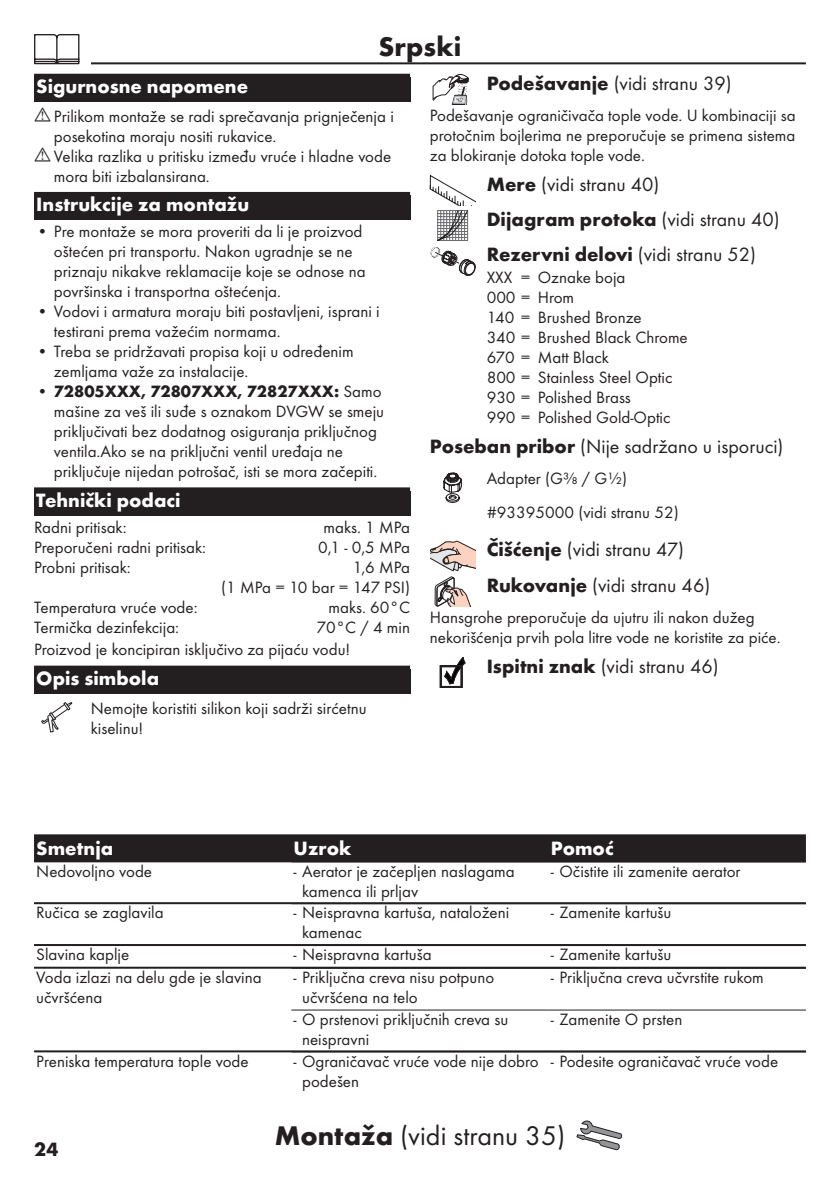
<style>
.page{position:relative;width:840px;height:1191px;background:#fff}
.page>*{position:absolute;margin:0;border:0;box-sizing:border-box;transform-origin:0 0}
.Montage_mit_Symbol_SR{font:28px "Futura TOT Boo";color:#231f20}
.Sprache_Rahmenwechsel_SR{font:700 28px "Futura TOT";color:#231f20}
.Ueberschrift_Grafik_SR{font:20px "Futura TOT Boo";color:#231f20}
.Ueberschrift_Grafik__folgeText_SR{font:20px "Futura TOT Boo";color:#231f20}
.Ueberschrift_SR{font:700 20px "Futura TOT";color:#fff}
.Ueberschrift_nach_Grafik_SR{font:20px "Futura TOT Boo";color:#231f20}
.Ueberschrift_Grafik_SR-2{font:700 20px "Futura TOT";color:#231f20}
.Ueberschrift_o_Absatz_Grafik_SR{font:700 20px "Futura TOT";color:#231f20}
.Ueberschrift___SR{font:700 20px "Futura TOT";color:#fff}
.Tabelle_Kopf_SR{font:700 20px "Futura TOT";color:#fff}
.Normaltext_nach_Grafik_SR{font:17px/20px "Futura TOT Boo";color:#231f20}
.Techn__Daten_SR{font:17px "Futura TOT Boo";color:#231f20}
.Farbe_SR{font:17px "Futura TOT Boo";color:#231f20}
.Tabelle_Spalte_SR{font:17px/20px "Futura TOT Boo";color:#231f20}
.Normaltext_Grafik_SR{font:17px/20px "Futura TOT Boo";color:#231f20}
.Normaltext_SR{font:17px "Futura TOT Boo";color:#231f20}
.s1{font-family:"Futura TOT";font-weight:700}
.s2{font-family:"Futura TOT Boo";font-weight:400}
</style>
<div class="page">
<hr style="left:34px;top:62px;width:771px;height:2px;background:#231f20">
<div style="left:23px;top:34px;width:68px;height:34px;background:#fff"></div>
<svg style="left:34px;top:34px;width:45px;height:30px"></svg>
<svg style="left:576px;top:1120px;width:45px;height:30px"></svg>
<div style="left:34px;top:74px;width:376px;height:28px;background:#231f20"></div>
<div style="left:34px;top:192px;width:376px;height:28px;background:#231f20"></div>
<div style="left:34px;top:487px;width:376px;height:28px;background:#231f20"></div>
<div style="left:34px;top:669px;width:376px;height:25px;background:#231f20"></div>
<div style="left:34px;top:665px;width:376px;height:28px;background:#231f20"></div>
<svg style="left:41px;top:702px;width:32px;height:30px"></svg>
<svg style="left:432px;top:74px;width:36px;height:31px"></svg>
<svg style="left:429px;top:175px;width:46px;height:101px"></svg>
<svg style="left:443px;top:472px;width:19px;height:31px"></svg>
<svg style="left:430px;top:541px;width:45px;height:65px"></svg>
<svg style="left:440px;top:657px;width:25px;height:30px"></svg>
<div style="left:34px;top:834px;width:771px;height:26px;background:#231f20"></div>
<hr style="left:34px;top:860px;width:771px;height:2px;background:#231f20">
<hr style="left:34px;top:902px;width:771px;height:2px;background:#231f20">
<hr style="left:34px;top:944px;width:771px;height:2px;background:#231f20">
<hr style="left:34px;top:966px;width:771px;height:2px;background:#231f20">
<hr style="left:291px;top:1009px;width:257px;height:1px;background:#231f20">
<hr style="left:548px;top:1009px;width:257px;height:1px;background:#231f20">
<hr style="left:34px;top:1050px;width:771px;height:2px;background:#231f20">
<p class="Sprache_Rahmenwechsel_SR" style="left:378px;top:29px;width:84px">Srpski</p>
<p class="Ueberschrift___SR" style="left:36px;top:74px;width:213px">Sigurnosne napomene</p>
<p class="Normaltext_nach_Grafik_SR" style="left:54px;top:106px;width:341px">Prilikom montaže se radi sprečavanja prignječenja i posekotina moraju nositi rukavice.</p>
<p class="Normaltext_nach_Grafik_SR" style="left:54px;top:146px;width:338px">Velika razlika u pritisku između vruće i hladne vode mora biti izbalansirana.</p>
<p class="Ueberschrift_SR" style="left:36px;top:192px;width:214px">Instrukcije za montažu</p>
<p class="Normaltext_nach_Grafik_SR" style="left:54px;top:221px;width:313px;text-indent:-17px">• Pre montaže se mora proveriti da li je proizvod oštećen pri transportu. Nakon ugradnje se ne priznaju nikakve reklamacije koje se odnose na površinska i transportna oštećenja.</p>
<p class="Normaltext_nach_Grafik_SR" style="left:54px;top:301px;width:327px;text-indent:-17px">• Vodovi i armatura moraju biti postavljeni, isprani i testirani prema važećim normama.</p>
<p class="Normaltext_nach_Grafik_SR" style="left:54px;top:341px;width:301px;text-indent:-17px">• Treba se pridržavati propisa koji u određenim zemljama važe za instalacije.</p>
<p class="Normaltext_nach_Grafik_SR" style="left:54px;top:381px;width:331px;text-indent:-17px">• <span class="s1">72805XXX, 72807XXX, 72827XXX:</span> Samo mašine za veš ili suđe s oznakom DVGW se smeju priključivati bez dodatnog osiguranja priključnog ventila.Ako se na priključni ventil uređaja ne priključuje nijedan potrošač, isti se mora začepiti.</p>
<p class="Ueberschrift_SR" style="left:36px;top:488px;width:146px">Tehnički podaci</p>
<p class="Techn__Daten_SR" style="left:34px;top:517px;width:94px">Radni pritisak:</p>
<p class="Techn__Daten_SR" style="left:323px;top:517px;width:88px">maks. 1 MPa</p>
<p class="Techn__Daten_SR" style="left:34px;top:537px;width:173px">Preporučeni radni pritisak:</p>
<p class="Techn__Daten_SR" style="left:318px;top:537px;width:93px">0,1 - 0,5 MPa</p>
<p class="Techn__Daten_SR" style="left:34px;top:557px;width:98px">Probni pritisak:</p>
<p class="Techn__Daten_SR" style="left:352px;top:557px;width:59px">1,6 MPa</p>
<p class="Techn__Daten_SR" style="left:221px;top:577px;width:190px">(1 MPa = 10 bar = 147 PSI)</p>
<p class="Techn__Daten_SR" style="left:34px;top:597px;width:165px">Temperatura vruće vode:</p>
<p class="Techn__Daten_SR" style="left:328px;top:597px;width:83px">maks. 60°C</p>
<p class="Techn__Daten_SR" style="left:34px;top:617px;width:146px">Termička dezinfekcija:</p>
<p class="Techn__Daten_SR" style="left:316px;top:617px;width:95px">70°C / 4 min</p>
<p class="Normaltext_SR" style="left:34px;top:639px;width:317px">Proizvod je koncipiran isključivo za pijaću vodu!</p>
<p class="Ueberschrift_SR" style="left:36px;top:666px;width:124px">Opis simbola</p>
<p class="Normaltext_Grafik_SR" style="left:91px;top:698px;width:277px">Nemojte koristiti silikon koji sadrži sirćetnu kiselinu!</p>
<p class="Ueberschrift_Grafik__folgeText_SR" style="left:486px;top:71px;width:246px"><span class="s1">Podešavanje</span> (vidi stranu 39)</p>
<p class="Normaltext_nach_Grafik_SR" style="left:429px;top:105px;width:367px;text-align:justify">Podešavanje ograničivača tople vode. U kombinaciji sa protočnim bojlerima ne preporučuje se primena sistema za blokiranje dotoka tople vode.</p>
<p class="Ueberschrift_Grafik_SR" style="left:486px;top:172px;width:174px"><span class="s1">Mere</span> (vidi stranu 40)</p>
<p class="Ueberschrift_Grafik_SR-2" style="left:486px;top:207px;width:294px">Dijagram protoka <span class="s2">(vidi stranu 40)</span></p>
<p class="Ueberschrift_o_Absatz_Grafik_SR" style="left:486px;top:242px;width:270px">Rezervni delovi <span class="s2">(vidi stranu 52)</span></p>
<p class="Farbe_SR" style="left:486px;top:267px;width:140px">XXX = Oznake boja</p>
<p class="Farbe_SR" style="left:486px;top:287px;width:89px">000 = Hrom</p>
<p class="Farbe_SR" style="left:486px;top:307px;width:156px">140 = Brushed Bronze</p>
<p class="Farbe_SR" style="left:486px;top:327px;width:202px">340 = Brushed Black Chrome</p>
<p class="Farbe_SR" style="left:486px;top:347px;width:124px">670 = Matt Black</p>
<p class="Farbe_SR" style="left:486px;top:367px;width:187px">800 = Stainless Steel Optic</p>
<p class="Farbe_SR" style="left:486px;top:387px;width:146px">930 = Polished Brass</p>
<p class="Farbe_SR" style="left:486px;top:407px;width:185px">990 = Polished Gold-Optic</p>
<p class="Ueberschrift_nach_Grafik_SR" style="left:429px;top:434px;width:355px"><span class="s1">Poseban pribor</span> (Nije sadržano u isporuci)</p>
<p class="Normaltext_Grafik_SR" style="left:486px;top:468px;width:142px">Adapter (G⅜ / G½)</p>
<p class="Normaltext_Grafik_SR" style="left:486px;top:502px;width:193px">#93395000 (vidi stranu 52)</p>
<p class="Ueberschrift_Grafik_SR" style="left:486px;top:538px;width:199px"><span class="s1">Čišćenje</span> (vidi stranu 47)</p>
<p class="Ueberschrift_Grafik__folgeText_SR" style="left:486px;top:573px;width:225px"><span class="s1">Rukovanje</span> (vidi stranu 46)</p>
<p class="Normaltext_nach_Grafik_SR" style="left:429px;top:607px;width:352px">Hansgrohe preporučuje da ujutru ili nakon dužeg nekorišćenja prvih pola litre vode ne koristite za piće.</p>
<p class="Ueberschrift_Grafik_SR" style="left:486px;top:654px;width:233px"><span class="s1">Ispitni znak</span> (vidi stranu 46)</p>
<p class="Tabelle_Kopf_SR" style="left:36px;top:835px;width:78px">Smetnja</p>
<p class="Tabelle_Kopf_SR" style="left:293px;top:835px;width:59px">Uzrok</p>
<p class="Tabelle_Kopf_SR" style="left:550px;top:835px;width:64px">Pomoć</p>
<p class="Tabelle_Spalte_SR" style="left:36px;top:860px;width:117px">Nedovoljno vode</p>
<p class="Normaltext_nach_Grafik_SR" style="left:302px;top:860px;width:214px;text-indent:-9px">- Aerator je začepljen naslagama kamenca ili prljav</p>
<p class="Normaltext_nach_Grafik_SR" style="left:550px;top:860px;width:191px">- Očistite ili zamenite aerator</p>
<p class="Tabelle_Spalte_SR" style="left:36px;top:902px;width:129px">Ručica se zaglavila</p>
<p class="Normaltext_nach_Grafik_SR" style="left:302px;top:902px;width:208px;text-indent:-9px">- Neispravna kartuša, nataloženi kamenac</p>
<p class="Normaltext_nach_Grafik_SR" style="left:550px;top:902px;width:122px">- Zamenite kartušu</p>
<p class="Tabelle_Spalte_SR" style="left:36px;top:944px;width:94px">Slavina kaplje</p>
<p class="Normaltext_nach_Grafik_SR" style="left:293px;top:944px;width:139px">- Neispravna kartuša</p>
<p class="Normaltext_nach_Grafik_SR" style="left:550px;top:944px;width:122px">- Zamenite kartušu</p>
<p class="Tabelle_Spalte_SR" style="left:36px;top:967px;width:227px">Voda izlazi na delu gde je slavina učvršćena</p>
<p class="Normaltext_nach_Grafik_SR" style="left:302px;top:967px;width:193px;text-indent:-9px">- Priključna creva nisu potpuno učvršćena na telo</p>
<p class="Normaltext_nach_Grafik_SR" style="left:550px;top:967px;width:214px">- Priključna creva učvrstite rukom</p>
<p class="Normaltext_nach_Grafik_SR" style="left:302px;top:1009px;width:207px;text-indent:-9px">- O prstenovi priključnih creva su neispravni</p>
<p class="Normaltext_nach_Grafik_SR" style="left:550px;top:1009px;width:133px">- Zamenite O prsten</p>
<p class="Tabelle_Spalte_SR" style="left:36px;top:1050px;width:214px">Preniska temperatura tople vode</p>
<p class="Normaltext_nach_Grafik_SR" style="left:302px;top:1050px;width:238px;text-indent:-9px">- Ograničavač vruće vode nije dobro podešen</p>
<p class="Normaltext_nach_Grafik_SR" style="left:550px;top:1050px;width:229px">- Podesite ograničavač vruće vode</p>
<p class="Ueberschrift_Grafik_SR-2" style="left:34px;top:1136px;width:26px">24</p>
<p class="Montage_mit_Symbol_SR" style="left:274px;top:1119px;width:292px"><span class="s1">Montaža</span> (vidi stranu 35)</p>
</div>
